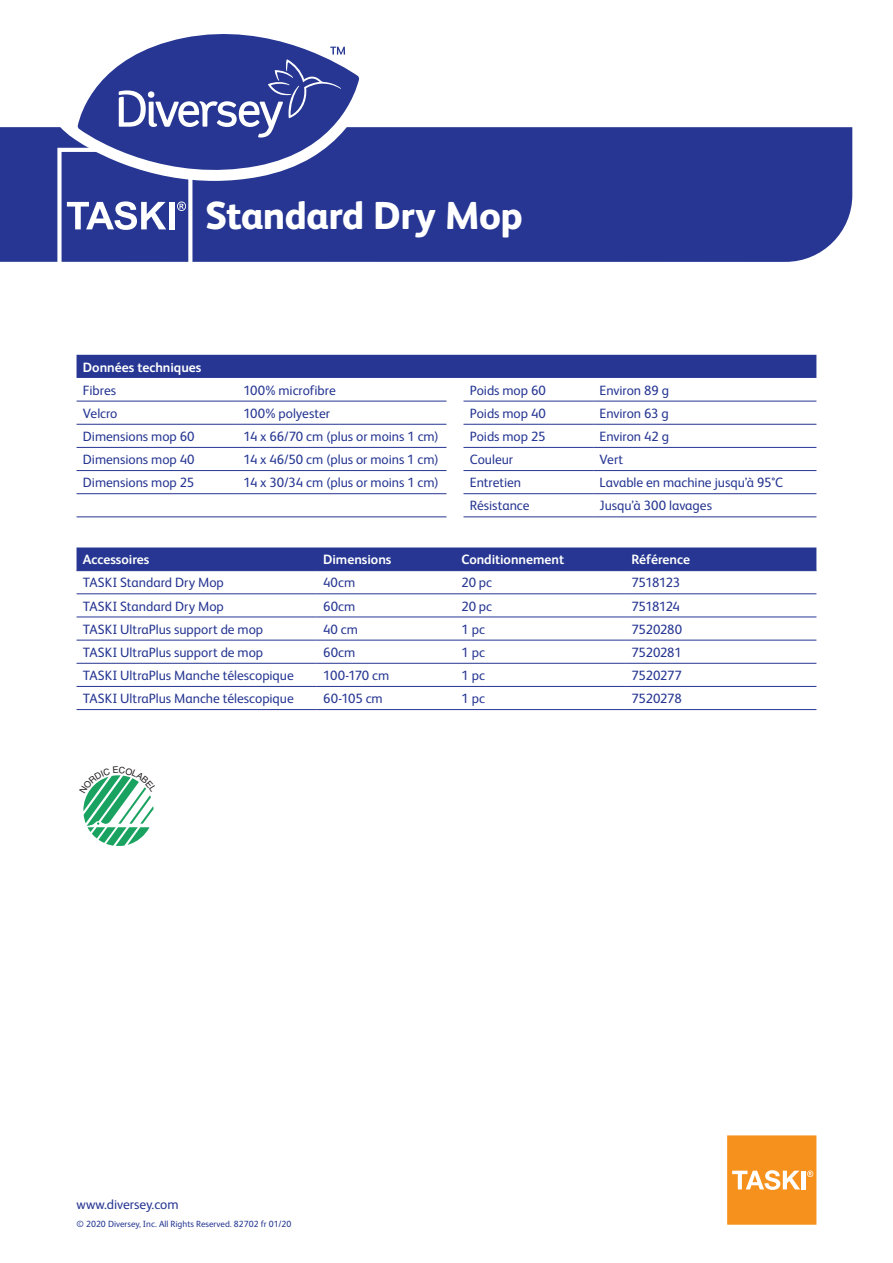
<style>
.page{position:relative;width:893px;height:1263px;background:#fff}
.page>*{position:absolute;margin:0;border:0;box-sizing:border-box;transform-origin:0 0}
.t1{font:800 39px "FS Albert Pro";letter-spacing:-.02em;color:#fff}
.Table_Text{font:13.5px "FS Albert Pro";color:#263692}
.Table_Subheads{font:700 13.5px "FS Albert Pro";letter-spacing:-.005em;color:#fff}
.Table_Text-2{font:13.5px "FS Albert Pro";letter-spacing:-.02em;color:#263692}
.Table_Text-3{font:13.5px "FS Albert Pro";letter-spacing:-.035em;color:#263692}
.Table_Text-4{font:13.5px "FS Albert Pro";letter-spacing:-.045em;color:#263692}
.t2{font:9px "FS Albert Pro";color:#263692}
</style>
<div class="page">
<div style="left:0;top:127px;width:852px;height:135px;background:#263692"></div>
<svg style="left:57px;top:148px;width:135px;height:114px"></svg>
<div style="left:169px;top:202px;width:6px;height:27px;background:#fff"></div>
<svg style="left:727px;top:1135px;width:89px;height:90px"></svg>
<svg style="left:58px;top:78px;width:316px;height:103px"></svg>
<svg style="left:78px;top:34px;width:281px;height:148px;fill:#263692"></svg>
<svg style="left:119px;top:47px;width:226px;height:91px"></svg>
<div style="left:77px;top:547px;width:739px;height:23px;background:#263692"></div>
<hr style="left:77px;top:570px;width:240px;height:1px;background:#263692">
<hr style="left:77px;top:593px;width:240px;height:1px;background:#263692">
<hr style="left:77px;top:617px;width:240px;height:1px;background:#263692">
<hr style="left:77px;top:640px;width:240px;height:1px;background:#263692">
<hr style="left:77px;top:663px;width:240px;height:1px;background:#263692">
<hr style="left:77px;top:686px;width:240px;height:1px;background:#263692">
<hr style="left:77px;top:709px;width:240px;height:1px;background:#263692">
<hr style="left:317px;top:570px;width:138px;height:1px;background:#263692">
<hr style="left:317px;top:593px;width:138px;height:1px;background:#263692">
<hr style="left:317px;top:617px;width:138px;height:1px;background:#263692">
<hr style="left:317px;top:640px;width:138px;height:1px;background:#263692">
<hr style="left:317px;top:663px;width:138px;height:1px;background:#263692">
<hr style="left:317px;top:686px;width:138px;height:1px;background:#263692">
<hr style="left:317px;top:709px;width:138px;height:1px;background:#263692">
<hr style="left:455px;top:570px;width:170px;height:1px;background:#263692">
<hr style="left:455px;top:593px;width:170px;height:1px;background:#263692">
<hr style="left:455px;top:617px;width:170px;height:1px;background:#263692">
<hr style="left:455px;top:640px;width:170px;height:1px;background:#263692">
<hr style="left:455px;top:663px;width:170px;height:1px;background:#263692">
<hr style="left:455px;top:686px;width:170px;height:1px;background:#263692">
<hr style="left:455px;top:709px;width:170px;height:1px;background:#263692">
<hr style="left:625px;top:570px;width:191px;height:1px;background:#263692">
<hr style="left:625px;top:593px;width:191px;height:1px;background:#263692">
<hr style="left:625px;top:617px;width:191px;height:1px;background:#263692">
<hr style="left:625px;top:640px;width:191px;height:1px;background:#263692">
<hr style="left:625px;top:663px;width:191px;height:1px;background:#263692">
<hr style="left:625px;top:686px;width:191px;height:1px;background:#263692">
<hr style="left:625px;top:709px;width:191px;height:1px;background:#263692">
<div style="left:77px;top:355px;width:739px;height:23px;background:#263692"></div>
<hr style="left:77px;top:470px;width:160px;height:1px;background:#263692">
<hr style="left:237px;top:470px;width:209px;height:1px;background:#263692">
<hr style="left:77px;top:401px;width:160px;height:1px;background:#263692">
<hr style="left:77px;top:424px;width:160px;height:1px;background:#263692">
<hr style="left:77px;top:447px;width:160px;height:1px;background:#263692">
<hr style="left:237px;top:401px;width:209px;height:1px;background:#263692">
<hr style="left:237px;top:424px;width:209px;height:1px;background:#263692">
<hr style="left:237px;top:447px;width:209px;height:1px;background:#263692">
<hr style="left:463px;top:401px;width:130px;height:1px;background:#263692">
<hr style="left:463px;top:424px;width:130px;height:1px;background:#263692">
<hr style="left:463px;top:447px;width:130px;height:1px;background:#263692">
<hr style="left:463px;top:470px;width:130px;height:1px;background:#263692">
<hr style="left:77px;top:493px;width:160px;height:1px;background:#263692">
<hr style="left:463px;top:493px;width:130px;height:1px;background:#263692">
<hr style="left:77px;top:516px;width:160px;height:1px;background:#263692">
<hr style="left:463px;top:516px;width:130px;height:1px;background:#263692">
<hr style="left:593px;top:401px;width:223px;height:1px;background:#263692">
<hr style="left:593px;top:424px;width:223px;height:1px;background:#263692">
<hr style="left:593px;top:447px;width:223px;height:1px;background:#263692">
<hr style="left:593px;top:470px;width:223px;height:1px;background:#263692">
<hr style="left:237px;top:493px;width:209px;height:1px;background:#263692">
<hr style="left:593px;top:493px;width:223px;height:1px;background:#263692">
<hr style="left:237px;top:516px;width:209px;height:1px;background:#263692">
<hr style="left:593px;top:516px;width:223px;height:1px;background:#263692">
<svg style="left:83px;top:775px;width:71px;height:71px"></svg>
<p class="t1" style="left:205px;top:185px;width:319px">Standard Dry Mop</p>
<p class="Table_Subheads" style="left:83px;top:357px;width:120px">Données techniques</p>
<p class="Table_Text" style="left:83px;top:380px;width:35px">Fibres</p>
<p class="Table_Text" style="left:243px;top:380px;width:94px">100% microfibre</p>
<p class="Table_Text" style="left:470px;top:380px;width:78px">Poids mop 60</p>
<p class="Table_Text" style="left:600px;top:380px;width:71px">Environ 89 g</p>
<p class="Table_Text" style="left:83px;top:404px;width:36px">Velcro</p>
<p class="Table_Text" style="left:243px;top:404px;width:88px">100% polyester</p>
<p class="Table_Text" style="left:470px;top:404px;width:78px">Poids mop 40</p>
<p class="Table_Text" style="left:600px;top:404px;width:71px">Environ 63 g</p>
<p class="Table_Text" style="left:83px;top:427px;width:113px">Dimensions mop 60</p>
<p class="Table_Text" style="left:243px;top:427px;width:197px">14 x 66/70 cm (plus or moins 1 cm)</p>
<p class="Table_Text" style="left:470px;top:427px;width:77px">Poids mop 25</p>
<p class="Table_Text" style="left:600px;top:427px;width:71px">Environ 42 g</p>
<p class="Table_Text" style="left:83px;top:450px;width:113px">Dimensions mop 40</p>
<p class="Table_Text" style="left:243px;top:450px;width:197px">14 x 46/50 cm (plus or moins 1 cm)</p>
<p class="Table_Text" style="left:470px;top:450px;width:45px">Couleur</p>
<p class="Table_Text" style="left:600px;top:450px;width:25px">Vert</p>
<p class="Table_Text" style="left:83px;top:473px;width:113px">Dimensions mop 25</p>
<p class="Table_Text" style="left:243px;top:473px;width:197px">14 x 30/34 cm (plus or moins 1 cm)</p>
<p class="Table_Text" style="left:470px;top:473px;width:53px">Entretien</p>
<p class="Table_Text" style="left:600px;top:473px;width:185px">Lavable en machine jusqu’à 95°C</p>
<p class="Table_Text" style="left:470px;top:496px;width:61px">Résistance</p>
<p class="Table_Text" style="left:600px;top:496px;width:114px">Jusqu’à 300 lavages</p>
<p class="Table_Subheads" style="left:83px;top:550px;width:68px">Accessoires</p>
<p class="Table_Subheads" style="left:323px;top:550px;width:70px">Dimensions</p>
<p class="Table_Subheads" style="left:461px;top:550px;width:104px">Conditionnement</p>
<p class="Table_Subheads" style="left:631px;top:550px;width:60px">Référence</p>
<p class="Table_Text" style="left:83px;top:573px;width:142px">TASKI Standard Dry Mop</p>
<p class="Table_Text" style="left:323px;top:573px;width:34px">40cm</p>
<p class="Table_Text" style="left:461px;top:573px;width:32px">20 pc</p>
<p class="Table_Text-3" style="left:631px;top:573px;width:50px">7518123</p>
<p class="Table_Text" style="left:83px;top:596px;width:142px">TASKI Standard Dry Mop</p>
<p class="Table_Text" style="left:323px;top:596px;width:34px">60cm</p>
<p class="Table_Text" style="left:461px;top:596px;width:32px">20 pc</p>
<p class="Table_Text-4" style="left:631px;top:596px;width:50px">7518124</p>
<p class="Table_Text" style="left:83px;top:619px;width:182px">TASKI UltraPlus support de mop</p>
<p class="Table_Text" style="left:323px;top:619px;width:36px">40 cm</p>
<p class="Table_Text" style="left:461px;top:619px;width:25px">1 pc</p>
<p class="Table_Text-2" style="left:631px;top:619px;width:52px">7520280</p>
<p class="Table_Text" style="left:83px;top:643px;width:182px">TASKI UltraPlus support de mop</p>
<p class="Table_Text" style="left:323px;top:643px;width:34px">60cm</p>
<p class="Table_Text" style="left:461px;top:643px;width:25px">1 pc</p>
<p class="Table_Text-2" style="left:631px;top:643px;width:52px">7520281</p>
<p class="Table_Text" style="left:83px;top:666px;width:212px">TASKI UltraPlus Manche télescopique</p>
<p class="Table_Text" style="left:323px;top:666px;width:68px">100-170 cm</p>
<p class="Table_Text" style="left:461px;top:666px;width:25px">1 pc</p>
<p class="Table_Text-2" style="left:631px;top:666px;width:52px">7520277</p>
<p class="Table_Text" style="left:83px;top:689px;width:212px">TASKI UltraPlus Manche télescopique</p>
<p class="Table_Text" style="left:323px;top:689px;width:61px">60-105 cm</p>
<p class="Table_Text" style="left:461px;top:689px;width:25px">1 pc</p>
<p class="Table_Text-2" style="left:631px;top:689px;width:52px">7520278</p>
<p class="Table_Text" style="left:77px;top:1195px;width:104px">www.diversey.com</p>
<p class="t2" style="left:77px;top:1217px;width:216px">© 2020 Diversey, Inc. All Rights Reserved. 82702 fr 01/20</p>
</div>
